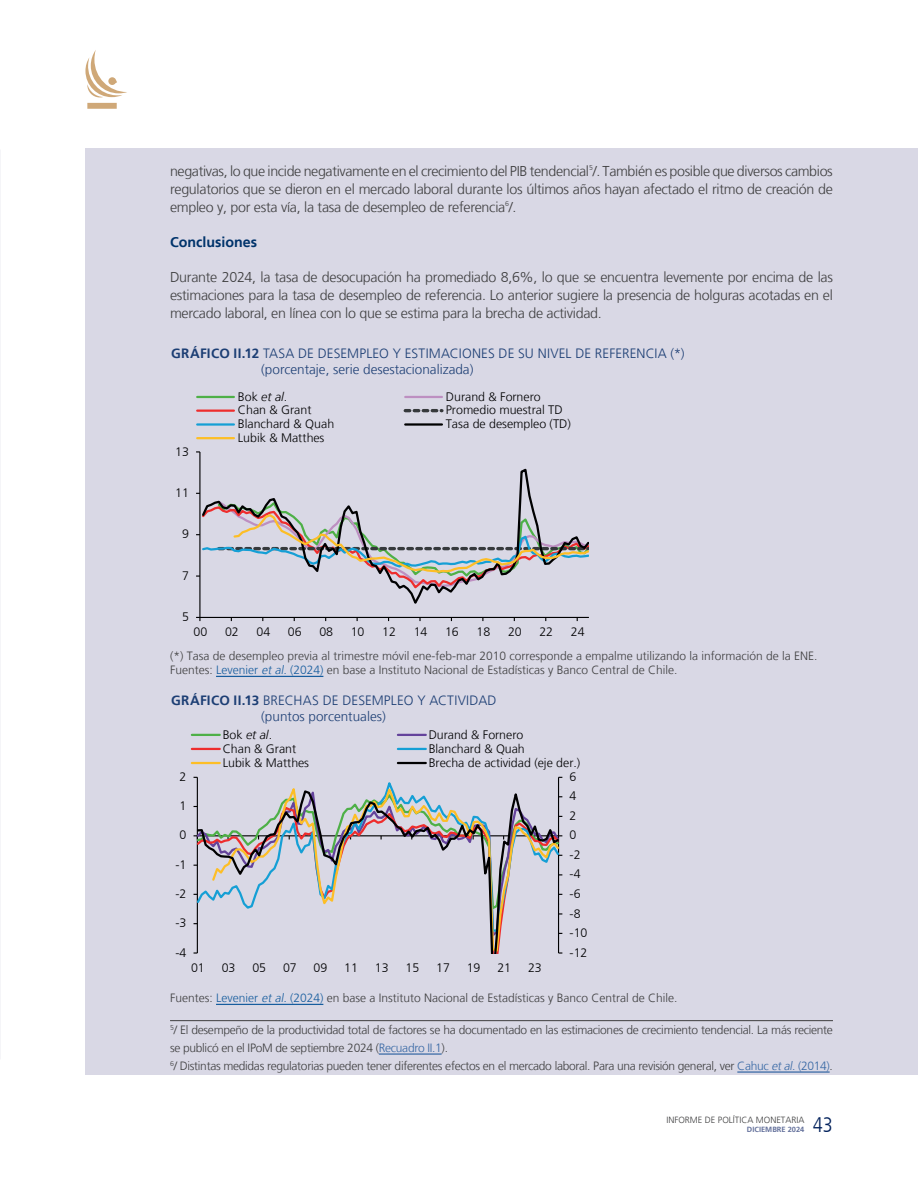
<style>
.page{position:relative;width:918px;height:1188px;background:#fff}
.page>*{position:absolute;margin:0;border:0;box-sizing:border-box;transform-origin:0 0}
.t1{font:300 condensed 21px "Frutiger LT";color:#00205b}
.Texto_recuadro{font:300 14.25px/18px "Frutiger LT";letter-spacing:-.02em;color:#3e3e3f;text-align:justify}
.Texto_recuadro-2{font:700 14.25px "Frutiger LT";color:#00336b}
.t2{font:300 13.5px "Frutiger LT";color:#1c3e74}
.t3{font:300 12.3px "Frutiger LT";letter-spacing:-.005em;color:#000001}
.seccion{font:300 12px/18px "Frutiger LT";letter-spacing:-.025em;color:#3e3e3f}
.Notas_tabla_o_grafico{font:300 12px "Frutiger LT";color:#3e3e3f}
.t4{font:300 9px "Frutiger LT";color:#3e3e3f}
.t5{font:700 7.5px "Frutiger LT";color:#63709b}
.s1{font-weight:700}
.s2{font-style:italic}
.s3{color:#175d9e}
.s4{font-style:italic;color:#175d9e}
.s5{color:#3667a4}
.s6{font-style:italic;color:#3667a4}
</style>
<div class="page">
<svg style="left:85px;top:50px;width:42px;height:59px"></svg>
<div style="left:85px;top:149px;width:833px;height:926px;background:#d9d8e5"></div>
<hr style="left:216px;top:676px;width:107px;height:1px;background:#175d9e">
<hr style="left:216px;top:1004px;width:107px;height:1px;background:#175d9e">
<hr style="left:199px;top:452px;width:1px;height:165px;background:#000001">
<hr style="left:200px;top:617px;width:389px;height:1px;background:#000001">
<svg style="left:200px;top:466px;width:331px;height:142px"></svg>
<svg style="left:196px;top:493px;width:393px;height:98px"></svg>
<hr style="left:197px;top:396px;width:37px;height:2px;background:#4eb047">
<hr style="left:405px;top:396px;width:37px;height:2px;background:#bd8fc1">
<hr style="left:197px;top:410px;width:37px;height:2px;background:#ee2d2d">
<svg style="left:405px;top:409px;width:37px;height:3px"></svg>
<hr style="left:197px;top:423px;width:37px;height:3px;background:#159fd5">
<hr style="left:405px;top:423px;width:37px;height:3px;background:#000001">
<hr style="left:197px;top:437px;width:37px;height:2px;background:#fdbe26">
<hr style="left:170px;top:1020px;width:663px;height:1px;background:#3e3e3f">
<hr style="left:379px;top:1053px;width:63px;height:2px;background:#3667a4">
<hr style="left:737px;top:1071px;width:93px;height:2px;background:#3667a4">
<svg style="left:197px;top:785px;width:363px;height:169px"></svg>
<hr style="left:192px;top:734px;width:28px;height:2px;background:#4eb047">
<hr style="left:398px;top:734px;width:28px;height:2px;background:#64439b">
<hr style="left:192px;top:748px;width:28px;height:2px;background:#ee2d2d">
<hr style="left:398px;top:748px;width:28px;height:2px;background:#159fd5">
<hr style="left:192px;top:762px;width:28px;height:2px;background:#fdbe26">
<hr style="left:398px;top:762px;width:28px;height:2px;background:#000001">
<p class="Texto_recuadro" style="left:170px;top:162px;width:664px">negativas, lo que incide negativamente en el crecimiento del PIB tendencial<sup>5</sup>/. También es posible que diversos cambios regulatorios que se dieron en el mercado laboral durante los últimos años hayan afectado el ritmo de creación de empleo y, por esta vía, la tasa de desempleo de referencia<sup>6</sup>/.</p>
<p class="Texto_recuadro-2" style="left:170px;top:233px;width:89px">Conclusiones</p>
<p class="Texto_recuadro" style="left:170px;top:268px;width:664px">Durante 2024, la tasa de desocupación ha promediado 8,6%, lo que se encuentra levemente por encima de las estimaciones para la tasa de desempleo de referencia. Lo anterior sugiere la presencia de holguras acotadas en el mercado laboral, en línea con lo que se estima para la brecha de actividad.</p>
<p class="t2" style="left:171px;top:346px;width:515px"><span class="s1">GRÁFICO II.12</span> TASA DE DESEMPLEO Y ESTIMACIONES DE SU NIVEL DE REFERENCIA (*)</p>
<p class="t2" style="left:261px;top:362px;width:214px">(porcentaje, serie desestacionalizada)</p>
<p class="t3" style="left:175px;top:444px;width:15px">13</p>
<p class="t3" style="left:175px;top:486px;width:15px">11</p>
<p class="t3" style="left:182px;top:527px;width:8px">9</p>
<p class="t3" style="left:182px;top:568px;width:8px">7</p>
<p class="t3" style="left:182px;top:610px;width:8px">5</p>
<p class="t3" style="left:238px;top:389px;width:51px">Bok <span class="s2">et al</span>.</p>
<p class="t3" style="left:446px;top:389px;width:96px">Durand &amp; Fornero</p>
<p class="t3" style="left:238px;top:403px;width:75px">Chan &amp; Grant</p>
<p class="t3" style="left:446px;top:403px;width:118px">Promedio muestral TD</p>
<p class="t3" style="left:238px;top:417px;width:98px">Blanchard &amp; Quah</p>
<p class="t3" style="left:446px;top:417px;width:127px">Tasa de desempleo (TD)</p>
<p class="t3" style="left:238px;top:431px;width:88px">Lubik &amp; Matthes</p>
<p class="t3" style="left:194px;top:625px;width:15px">00</p>
<p class="t3" style="left:225px;top:625px;width:15px">02</p>
<p class="t3" style="left:257px;top:625px;width:15px">04</p>
<p class="t3" style="left:288px;top:625px;width:15px">06</p>
<p class="t3" style="left:319px;top:625px;width:15px">08</p>
<p class="t3" style="left:351px;top:625px;width:15px">10</p>
<p class="t3" style="left:382px;top:625px;width:15px">12</p>
<p class="t3" style="left:414px;top:625px;width:15px">14</p>
<p class="t3" style="left:445px;top:625px;width:15px">16</p>
<p class="t3" style="left:477px;top:625px;width:15px">18</p>
<p class="t3" style="left:508px;top:625px;width:15px">20</p>
<p class="t3" style="left:539px;top:625px;width:15px">22</p>
<p class="t3" style="left:571px;top:625px;width:15px">24</p>
<p class="Notas_tabla_o_grafico" style="left:170px;top:649px;width:649px">(*) Tasa de desempleo previa al trimestre móvil ene-feb-mar 2010 corresponde a empalme utilizando la información de la ENE.</p>
<p class="Notas_tabla_o_grafico" style="left:170px;top:663px;width:509px">Fuentes: <span class="s3">Levenier</span> <span class="s4">et al.</span> <span class="s3">(2024)</span> en base a Instituto Nacional de Estadísticas y Banco Central de Chile.</p>
<p class="t2" style="left:171px;top:693px;width:327px"><span class="s1">GRÁFICO II.13</span> BRECHAS DE DESEMPLEO Y ACTIVIDAD</p>
<p class="t2" style="left:261px;top:709px;width:126px">(puntos porcentuales)</p>
<p class="t3" style="left:180px;top:770px;width:8px">2</p>
<p class="t3" style="left:180px;top:799px;width:8px">1</p>
<p class="t3" style="left:180px;top:828px;width:8px">0</p>
<p class="t3" style="left:175px;top:858px;width:13px">-1</p>
<p class="t3" style="left:175px;top:887px;width:13px">-2</p>
<p class="t3" style="left:175px;top:916px;width:13px">-3</p>
<p class="t3" style="left:175px;top:945px;width:13px">-4</p>
<p class="t3" style="left:223px;top:727px;width:51px">Bok <span class="s2">et al</span>.</p>
<p class="t3" style="left:429px;top:727px;width:96px">Durand &amp; Fornero</p>
<p class="t3" style="left:223px;top:741px;width:75px">Chan &amp; Grant</p>
<p class="t3" style="left:429px;top:741px;width:98px">Blanchard &amp; Quah</p>
<p class="t3" style="left:223px;top:755px;width:88px">Lubik &amp; Matthes</p>
<p class="t3" style="left:429px;top:755px;width:153px">Brecha de actividad (eje der.)</p>
<p class="t3" style="left:569px;top:770px;width:8px">6</p>
<p class="t3" style="left:569px;top:789px;width:8px">4</p>
<p class="t3" style="left:569px;top:809px;width:8px">2</p>
<p class="t3" style="left:569px;top:828px;width:8px">0</p>
<p class="t3" style="left:569px;top:848px;width:13px">-2</p>
<p class="t3" style="left:569px;top:867px;width:13px">-4</p>
<p class="t3" style="left:569px;top:887px;width:13px">-6</p>
<p class="t3" style="left:569px;top:906px;width:13px">-8</p>
<p class="t3" style="left:569px;top:926px;width:19px">-10</p>
<p class="t3" style="left:569px;top:945px;width:19px">-12</p>
<p class="t3" style="left:191px;top:960px;width:15px">01</p>
<p class="t3" style="left:222px;top:960px;width:15px">03</p>
<p class="t3" style="left:252px;top:960px;width:15px">05</p>
<p class="t3" style="left:283px;top:960px;width:15px">07</p>
<p class="t3" style="left:314px;top:960px;width:15px">09</p>
<p class="t3" style="left:344px;top:960px;width:15px">11</p>
<p class="t3" style="left:375px;top:960px;width:15px">13</p>
<p class="t3" style="left:406px;top:960px;width:15px">15</p>
<p class="t3" style="left:436px;top:960px;width:15px">17</p>
<p class="t3" style="left:467px;top:960px;width:15px">19</p>
<p class="t3" style="left:497px;top:960px;width:15px">21</p>
<p class="t3" style="left:528px;top:960px;width:15px">23</p>
<p class="Notas_tabla_o_grafico" style="left:170px;top:991px;width:509px">Fuentes: <span class="s3">Levenier</span> <span class="s4">et al.</span> <span class="s3">(2024)</span> en base a Instituto Nacional de Estadísticas y Banco Central de Chile.</p>
<p class="seccion" style="left:170px;top:1021px;width:664px"><sup>5</sup>/ El desempeño de la productividad total de factores se ha documentado en las estimaciones de crecimiento tendencial. La más reciente se publicó en el IPoM de septiembre 2024 (<span class="s5">Recuadro II.1</span>).<br><sup>6</sup>/ Distintas medidas regulatorias pueden tener diferentes efectos en el mercado laboral. Para una revisión general, ver <span class="s5">Cahuc</span> <span class="s6">etal</span><span class="s5">. (2014)</span>.</p>
<p class="t4" style="left:666px;top:1115px;width:140px">INFORME DE POLÍTICA MONETARIA</p>
<p class="t5" style="left:747px;top:1125px;width:59px">DICIEMBRE 2024</p>
<h1 class="t1" style="left:813px;top:1113px;width:22px">43</h1>
</div>
